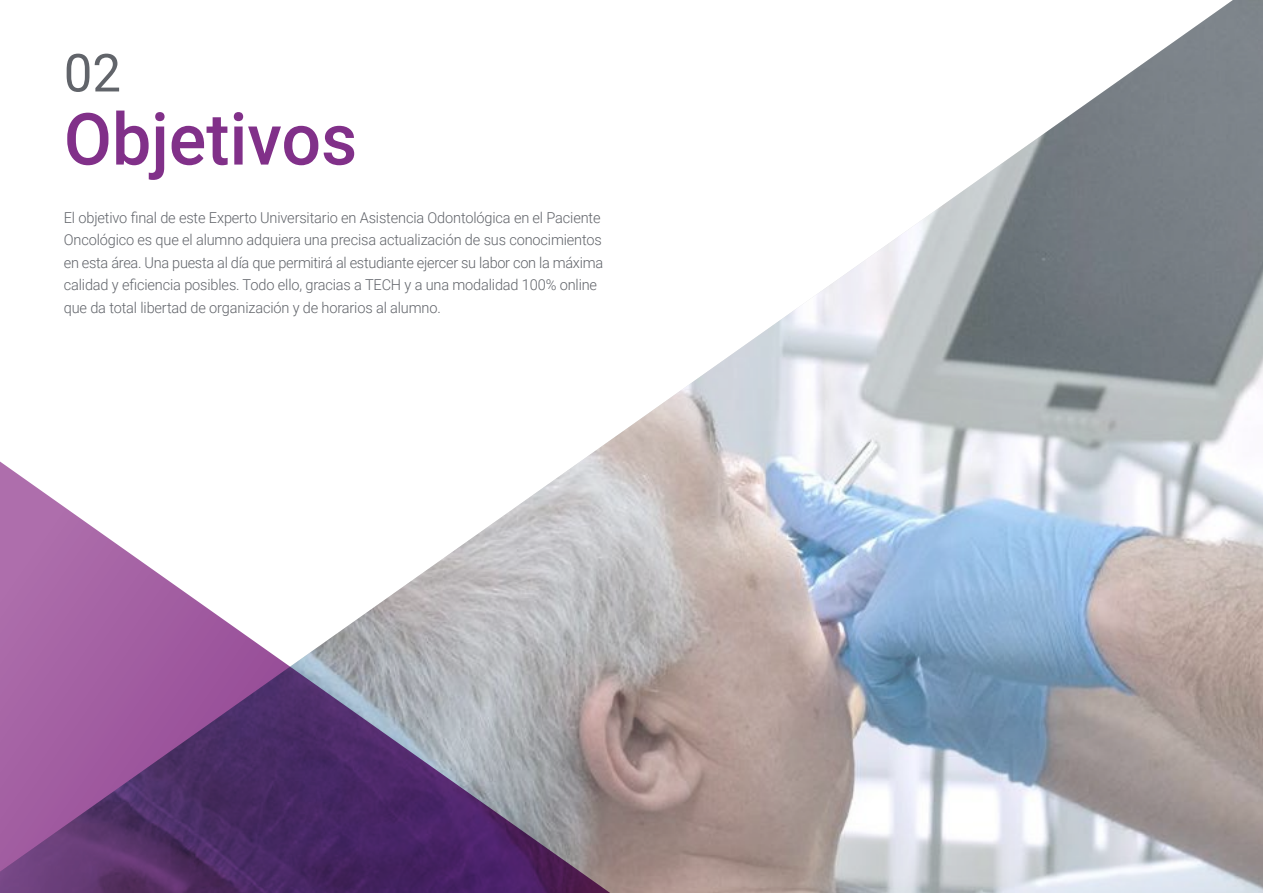
<style>
.page{position:relative;width:1263px;height:893px;background:#fff}
.page>*{position:absolute;margin:0;border:0;box-sizing:border-box;transform-origin:0 0}
.t1{font:500 72px "Roboto";color:#813089}
.t2{font:52.5px "Roboto";color:#61646a}
.t3{font:300 15px/22.5px "Roboto";letter-spacing:-.01em;color:#61646a}
</style>
<div class="page">
<img style="left:602px;top:0;width:661px;height:893px">
<svg style="left:0;top:446px;width:640px;height:447px"></svg>
<h2 class="t2" style="left:64px;top:36px;width:59px">02</h2>
<h1 class="t1" style="left:64px;top:89px;width:295px">Objetivos</h1>
<p class="t3" style="left:64px;top:205px;width:541px">El objetivo final de este Experto Universitario en Asistencia Odontológica en el Paciente Oncológico es que el alumno adquiera una precisa actualización de sus conocimientos en esta área. Una puesta al día que permitirá al estudiante ejercer su labor con la máxima calidad y eficiencia posibles. Todo ello, gracias a TECH y a una modalidad 100% online que da total libertad de organización y de horarios al alumno.</p>
</div>
